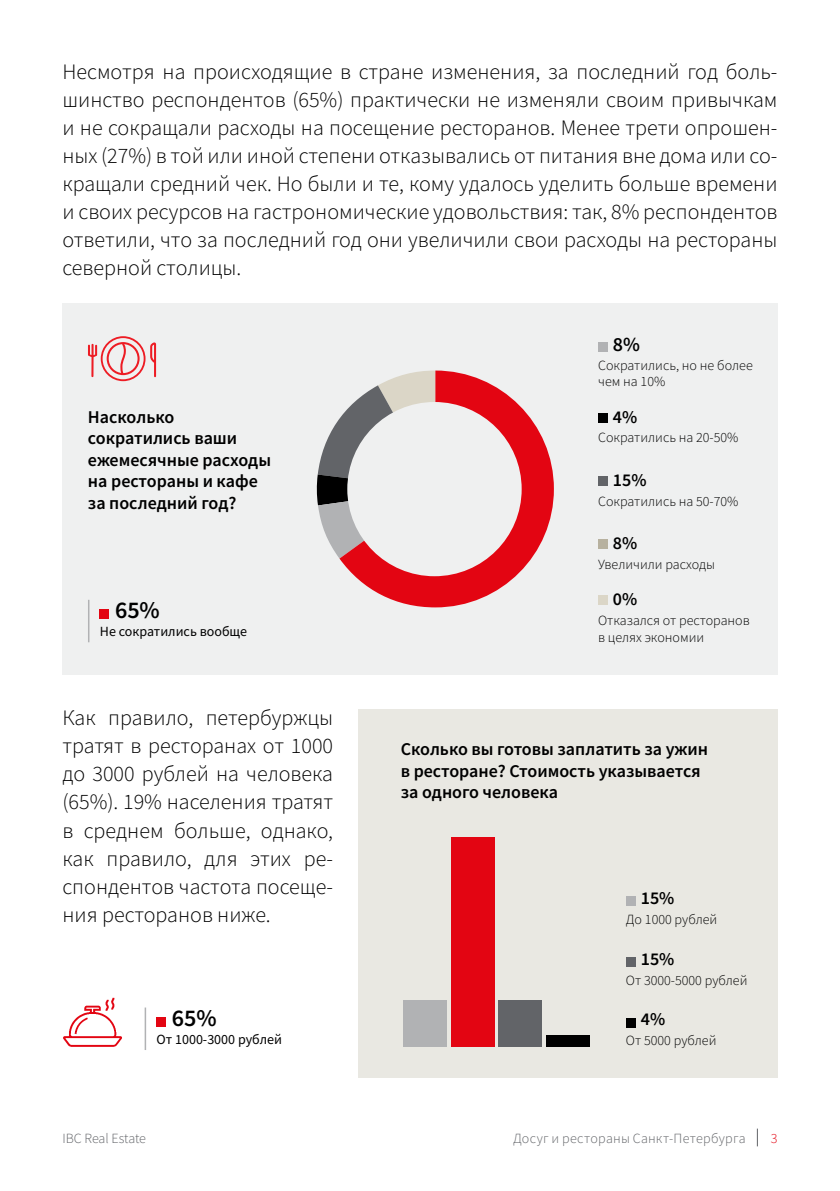
<style>
.page{position:relative;width:840px;height:1191px;background:#fff}
.page>*{position:absolute;margin:0;border:0;box-sizing:border-box;transform-origin:0 0}
.t1{font:600 24px "Source Sans Pro";color:#000}
.t2{font:300 22px/28px "Source Sans Pro";color:#000;text-align:justify}
.t3{font:600 20px "Source Sans Pro";color:#000}
.t4{font:600 18px/21.6px "Source Sans Pro";color:#000}
.t5{font:300 14px/16.8px "Source Sans Pro";color:#000}
.t6{font:14px "Source Sans Pro";color:#000}
.t7{font:300 14px "Source Sans Pro";letter-spacing:.015em;color:#626468}
.t8{font:300 14px "Source Sans Pro";letter-spacing:-.01em;color:#626468}
.t9{font:300 14px "Source Sans Pro";color:#e30613}
</style>
<div class="page">
<svg style="left:756px;top:1129px;width:1px;height:17px"></svg>
<div style="left:62px;top:303px;width:715px;height:372px;background:#eff0f0"></div>
<div style="left:357px;top:709px;width:420px;height:368px;background:#e9e8e2"></div>
<div style="left:625px;top:896px;width:9px;height:9px;background:#b1b2b4"></div>
<div style="left:625px;top:1018px;width:9px;height:9px;background:#000"></div>
<div style="left:625px;top:957px;width:9px;height:9px;background:#626468"></div>
<div style="left:156px;top:1017px;width:9px;height:9px;background:#e30512"></div>
<hr style="left:144px;top:1007px;width:2px;height:43px;background:#b1b2b4">
<div style="left:546px;top:1035px;width:43px;height:11px;background:#000"></div>
<div style="left:498px;top:999px;width:43px;height:47px;background:#626468"></div>
<div style="left:451px;top:837px;width:43px;height:209px;background:#e30512"></div>
<div style="left:403px;top:999px;width:43px;height:47px;background:#b1b2b4"></div>
<svg style="left:88px;top:336px;width:68px;height:45px"></svg>
<svg style="left:316px;top:419px;width:23px;height:139px"></svg>
<svg style="left:339px;top:370px;width:214px;height:237px"></svg>
<div style="left:597px;top:413px;width:10px;height:9px;background:#000"></div>
<div style="left:597px;top:477px;width:10px;height:9px;background:#626468"></div>
<div style="left:597px;top:540px;width:10px;height:9px;background:#b7b19f"></div>
<div style="left:100px;top:609px;width:9px;height:9px;background:#e30512"></div>
<hr style="left:88px;top:600px;width:1px;height:42px;background:#b1b2b4">
<div style="left:597px;top:342px;width:10px;height:9px;background:#b1b2b4"></div>
<div style="left:597px;top:596px;width:10px;height:9px;background:#dbd6c7"></div>
<svg style="left:63px;top:997px;width:59px;height:50px"></svg>
<p class="t2" style="left:62px;top:58px;width:716px">Несмотря на происходящие в стране изменения, за последний год боль&shy;шинство респондентов (65%) практически не изменяли своим привычкам и не сокращали расходы на посещение ресторанов. Менее трети опрошен&shy;ных (27%) в той или иной степени отказывались от питания вне дома или со&shy;кращали средний чек. Но были и те, кому удалось уделить больше времени и своих ресурсов на гастрономические удовольствия: так, 8% респондентов ответили, что за последний год они увеличили свои расходы на рестораны северной столицы.</p>
<p class="t3" style="left:612px;top:331px;width:29px">8%</p>
<p class="t4" style="left:88px;top:406px;width:184px">Насколько сократились ваши ежемесячные расходы на рестораны и кафе за последний год?</p>
<p class="t1" style="left:115px;top:594px;width:46px">65%</p>
<p class="t6" style="left:100px;top:623px;width:149px">Не сократились вообще</p>
<p class="t2" style="left:62px;top:704px;width:272px">Как правило, петербуржцы тратят в ресторанах от 1000 до 3000 рублей на человека (65%). 19% населения тратят в среднем больше, однако, как правило, для этих ре&shy;спондентов частота посеще&shy;ния ресторанов ниже.</p>
<p class="t1" style="left:171px;top:1001px;width:46px">65%</p>
<p class="t6" style="left:156px;top:1030px;width:127px">От 1000-3000 рублей</p>
<p class="t5" style="left:597px;top:356px;width:156px">Сократились, но не более чем на 10%</p>
<p class="t4" style="left:612px;top:406px;width:26px">4%</p>
<p class="t5" style="left:597px;top:429px;width:142px">Сократились на 20-50%</p>
<p class="t4" style="left:612px;top:469px;width:35px">15%</p>
<p class="t5" style="left:597px;top:493px;width:142px">Сократились на 50-70%</p>
<p class="t4" style="left:612px;top:532px;width:26px">8%</p>
<p class="t5" style="left:597px;top:556px;width:118px">Увеличили расходы</p>
<p class="t4" style="left:612px;top:588px;width:26px">0%</p>
<p class="t5" style="left:597px;top:612px;width:153px">Отказался от ресторанов в целях экономии</p>
<p class="t4" style="left:400px;top:738px;width:308px">Сколько вы готовы заплатить за ужин в ресторане? Стоимость указывается за одного человека</p>
<p class="t4" style="left:640px;top:887px;width:35px">15%</p>
<p class="t5" style="left:625px;top:910px;width:93px">До 1000 рублей</p>
<p class="t4" style="left:640px;top:948px;width:35px">15%</p>
<p class="t5" style="left:625px;top:971px;width:123px">От 3000-5000 рублей</p>
<p class="t4" style="left:640px;top:1008px;width:26px">4%</p>
<p class="t5" style="left:625px;top:1032px;width:92px">От 5000 рублей</p>
<p class="t8" style="left:62px;top:1129px;width:85px">IBC Real Estate</p>
<p class="t7" style="left:513px;top:1129px;width:234px">Досуг и рестораны Санкт-Петербурга</p>
<p class="t9" style="left:770px;top:1129px;width:8px">3</p>
</div>
